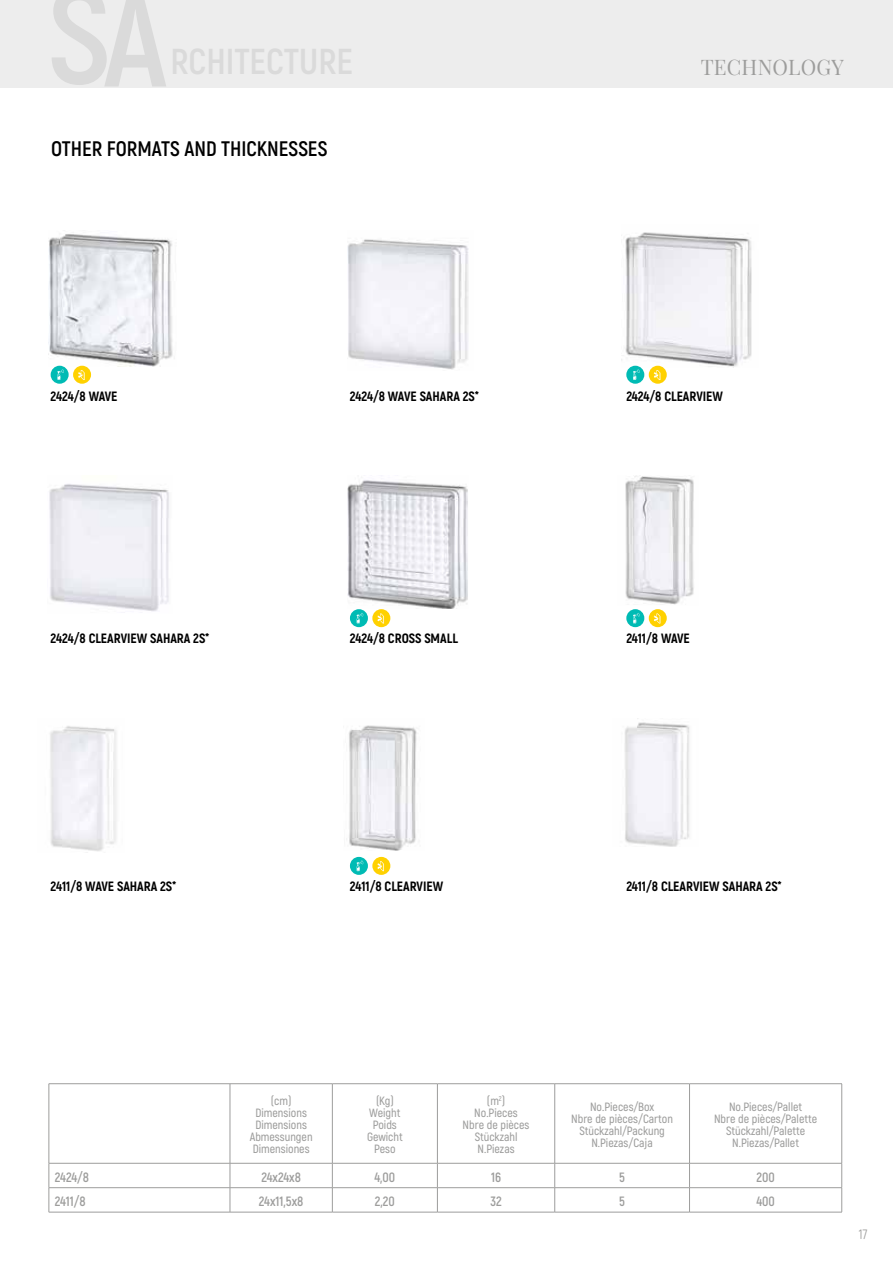
<style>
.page{position:relative;width:893px;height:1263px;background:#fff}
.page>*{position:absolute;margin:0;border:0;box-sizing:border-box;transform-origin:0 0}
.t1{font:700 21px "Akrobat";color:#000}
.t2{font:21px "Playfair Display";letter-spacing:.01em;color:#9d9d9c}
.t3{font:800 13.5px "Akrobat";color:#000}
.t4{font:700 13.5px "Akrobat";color:#9d9d9c}
.t5{font:800 13.5px "Akrobat";letter-spacing:-.02em;color:#000}
.t6{font:13.5px "Akrobat";color:#9d9d9c}
.t7{font:600 12px/12px "Akrobat";color:#9d9d9c;text-align:center}
</style>
<div class="page">
<div style="left:0;top:0;width:893px;height:87px;background:#ededed"></div>
<hr style="left:49px;top:1083px;width:181px;height:1px;background:#9d9d9c">
<hr style="left:49px;top:1084px;width:1px;height:79px;background:#9d9d9c">
<hr style="left:230px;top:1083px;width:102px;height:1px;background:#9d9d9c">
<hr style="left:230px;top:1084px;width:1px;height:79px;background:#9d9d9c">
<hr style="left:332px;top:1083px;width:105px;height:1px;background:#9d9d9c">
<hr style="left:332px;top:1084px;width:1px;height:79px;background:#9d9d9c">
<hr style="left:437px;top:1083px;width:118px;height:1px;background:#9d9d9c">
<hr style="left:437px;top:1084px;width:1px;height:79px;background:#9d9d9c">
<hr style="left:555px;top:1083px;width:134px;height:1px;background:#9d9d9c">
<hr style="left:554px;top:1084px;width:1px;height:79px;background:#9d9d9c">
<hr style="left:689px;top:1083px;width:153px;height:1px;background:#9d9d9c">
<hr style="left:689px;top:1084px;width:1px;height:79px;background:#9d9d9c">
<hr style="left:841px;top:1084px;width:1px;height:79px;background:#9d9d9c">
<hr style="left:49px;top:1163px;width:181px;height:1px;background:#9d9d9c">
<hr style="left:230px;top:1163px;width:102px;height:1px;background:#9d9d9c">
<hr style="left:332px;top:1163px;width:105px;height:1px;background:#9d9d9c">
<hr style="left:437px;top:1163px;width:118px;height:1px;background:#9d9d9c">
<hr style="left:555px;top:1163px;width:134px;height:1px;background:#9d9d9c">
<hr style="left:689px;top:1163px;width:153px;height:1px;background:#9d9d9c">
<hr style="left:49px;top:1187px;width:181px;height:1px;background:#9d9d9c">
<svg style="left:49px;top:1163px;width:1px;height:49px"></svg>
<hr style="left:230px;top:1187px;width:102px;height:1px;background:#9d9d9c">
<svg style="left:230px;top:1163px;width:1px;height:49px"></svg>
<hr style="left:332px;top:1187px;width:105px;height:1px;background:#9d9d9c">
<svg style="left:332px;top:1163px;width:1px;height:49px"></svg>
<hr style="left:437px;top:1187px;width:118px;height:1px;background:#9d9d9c">
<svg style="left:437px;top:1163px;width:1px;height:49px"></svg>
<hr style="left:555px;top:1187px;width:134px;height:1px;background:#9d9d9c">
<svg style="left:554px;top:1163px;width:1px;height:49px"></svg>
<hr style="left:689px;top:1187px;width:153px;height:1px;background:#9d9d9c">
<svg style="left:689px;top:1163px;width:1px;height:49px"></svg>
<svg style="left:841px;top:1163px;width:1px;height:49px"></svg>
<hr style="left:49px;top:1212px;width:181px;height:1px;background:#9d9d9c">
<hr style="left:230px;top:1212px;width:102px;height:1px;background:#9d9d9c">
<hr style="left:332px;top:1212px;width:105px;height:1px;background:#9d9d9c">
<hr style="left:437px;top:1212px;width:118px;height:1px;background:#9d9d9c">
<hr style="left:555px;top:1212px;width:134px;height:1px;background:#9d9d9c">
<hr style="left:689px;top:1212px;width:153px;height:1px;background:#9d9d9c">
<img style="left:348px;top:239px;width:121px;height:131px">
<img style="left:49px;top:234px;width:124px;height:132px">
<img style="left:621px;top:232px;width:131px;height:136px">
<img style="left:49px;top:484px;width:120px;height:128px">
<img style="left:625px;top:476px;width:69px;height:129px">
<img style="left:349px;top:725px;width:68px;height:125px">
<img style="left:50px;top:726px;width:67px;height:125px">
<img style="left:624px;top:718px;width:66px;height:129px">
<img style="left:347px;top:480px;width:121px;height:129px">
<div style="left:73px;top:366px;width:18px;height:18px;background:#ffd100;border-radius:50%"></div>
<svg style="left:78px;top:370px;width:7px;height:10px"></svg>
<div style="left:51px;top:366px;width:18px;height:18px;background:#00bbb4;border-radius:50%"></div>
<svg style="left:57px;top:369px;width:7px;height:11px"></svg>
<div style="left:649px;top:366px;width:18px;height:18px;background:#ffd100;border-radius:50%"></div>
<svg style="left:654px;top:370px;width:6px;height:10px"></svg>
<div style="left:626px;top:366px;width:18px;height:18px;background:#00bbb4;border-radius:50%"></div>
<svg style="left:633px;top:369px;width:7px;height:11px"></svg>
<div style="left:649px;top:609px;width:18px;height:18px;background:#ffd100;border-radius:50%"></div>
<svg style="left:654px;top:613px;width:6px;height:10px"></svg>
<div style="left:626px;top:609px;width:18px;height:18px;background:#00bbb4;border-radius:50%"></div>
<svg style="left:633px;top:613px;width:7px;height:10px"></svg>
<div style="left:372px;top:609px;width:18px;height:18px;background:#ffd100;border-radius:50%"></div>
<svg style="left:377px;top:613px;width:7px;height:10px"></svg>
<div style="left:350px;top:609px;width:18px;height:18px;background:#00bbb4;border-radius:50%"></div>
<svg style="left:356px;top:613px;width:7px;height:10px"></svg>
<div style="left:372px;top:857px;width:18px;height:18px;background:#ffd100;border-radius:50%"></div>
<svg style="left:377px;top:861px;width:7px;height:10px"></svg>
<div style="left:350px;top:857px;width:18px;height:18px;background:#00bbb4;border-radius:50%"></div>
<svg style="left:356px;top:860px;width:7px;height:11px"></svg>
<h1 class="t1" style="left:51px;top:136px;width:278px">OTHER FORMATS AND THICKNESSES</h1>
<h1 class="t2" style="left:701px;top:54px;width:145px">TECHNOLOGY</h1>
<p class="t5" style="left:51px;top:387px;width:68px">2424/8 WAVE</p>
<p class="t3" style="left:51px;top:630px;width:160px">2424/8 CLEARVIEW SAHARA 2S*</p>
<p class="t3" style="left:350px;top:387px;width:131px">2424/8 WAVE SAHARA 2S*</p>
<p class="t3" style="left:626px;top:387px;width:98px">2424/8 CLEARVIEW</p>
<p class="t3" style="left:350px;top:630px;width:109px">2424/8 CROSS SMALL</p>
<p class="t3" style="left:626px;top:630px;width:65px">2411/8 WAVE</p>
<p class="t3" style="left:51px;top:877px;width:127px">2411/8 WAVE SAHARA 2S*</p>
<p class="t3" style="left:350px;top:877px;width:95px">2411/8 CLEARVIEW</p>
<p class="t3" style="left:626px;top:877px;width:157px">2411/8 CLEARVIEW SAHARA 2S*</p>
<p class="t7" style="left:250px;top:1095px;width:64px">(cm)<br>Dimensions<br>Dimensions<br>Abmessungen<br>Dimensiones</p>
<p class="t7" style="left:367px;top:1095px;width:37px">(Kg)<br>Weight<br>Poids<br>Gewicht<br>Peso</p>
<p class="t7" style="left:463px;top:1095px;width:68px">(m<sup>2</sup>)<br>No.Pieces<br>Nbre de pièces<br>Stückzahl<br>N.Piezas</p>
<p class="t7" style="left:571px;top:1101px;width:103px">No.Pieces/Box<br>Nbre de pièces/Carton<br>Stückzahl/Packung<br>N.Piezas/Caja</p>
<p class="t7" style="left:714px;top:1101px;width:105px">No.Pieces/Pallet<br>Nbre de pièces/Palette<br>Stückzahl/Palette<br>N.Piezas/Pallet</p>
<p class="t4" style="left:55px;top:1168px;width:36px">2424/8</p>
<p class="t4" style="left:261px;top:1168px;width:41px">24x24x8</p>
<p class="t4" style="left:374px;top:1168px;width:22px">4,00</p>
<p class="t4" style="left:491px;top:1168px;width:12px">16</p>
<p class="t4" style="left:619px;top:1168px;width:7px">5</p>
<p class="t4" style="left:756px;top:1168px;width:20px">200</p>
<p class="t4" style="left:55px;top:1193px;width:32px">2411/8</p>
<p class="t4" style="left:259px;top:1193px;width:46px">24x11,5x8</p>
<p class="t4" style="left:375px;top:1193px;width:22px">2,20</p>
<p class="t4" style="left:490px;top:1193px;width:13px">32</p>
<p class="t4" style="left:619px;top:1193px;width:7px">5</p>
<p class="t4" style="left:756px;top:1193px;width:20px">400</p>
<p class="t6" style="left:859px;top:1226px;width:10px">17</p>
</div>
